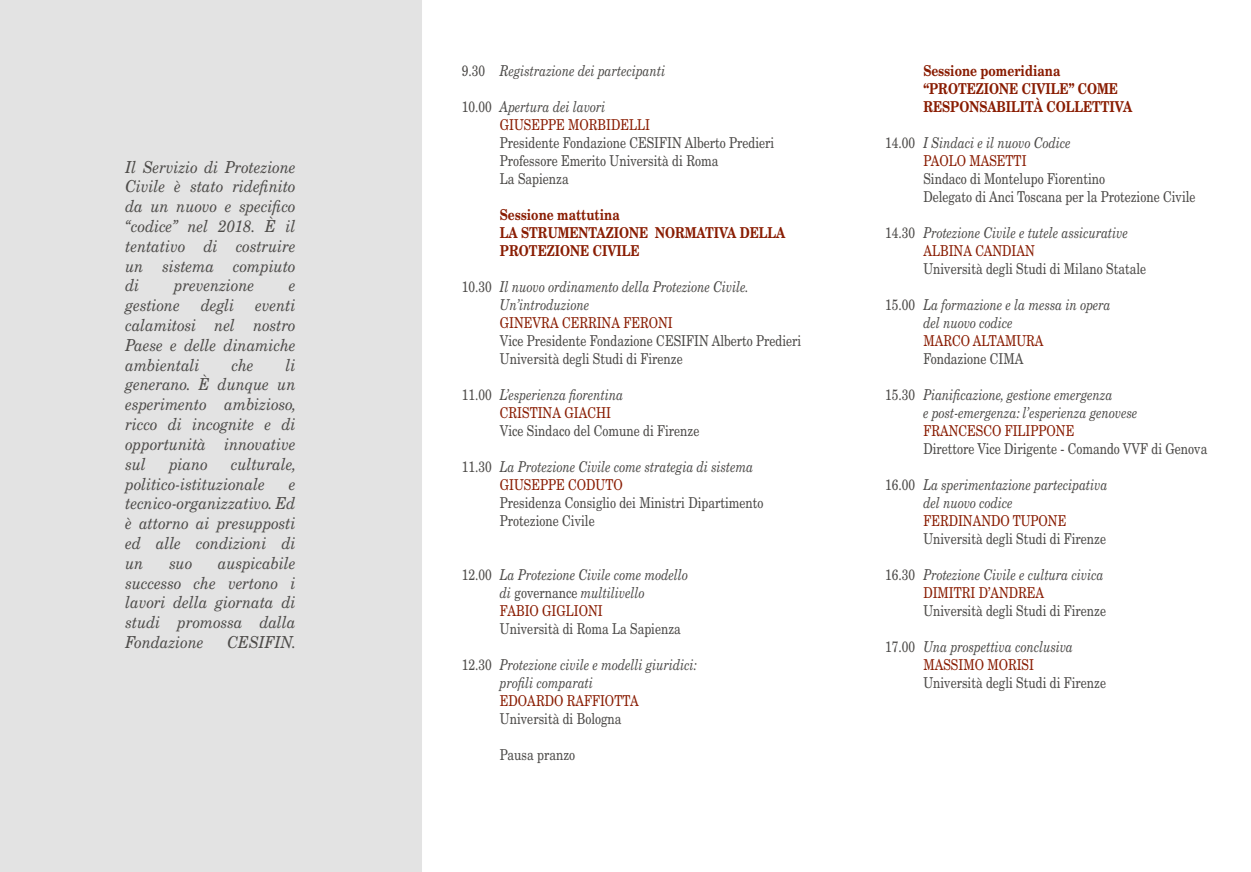
<style>
.page{position:relative;width:1251px;height:872px;background:#fff}
.page>*{position:absolute;margin:0;border:0;box-sizing:border-box;transform-origin:0 0}
.t1{font:italic 16.5px/19.8px "New Century Schlbk";color:#4d4b49;text-align:justify;scale:.9 1}
.t2{font:italic 15px/18px "New Century Schlbk";color:#4d4b49;scale:.8 1}
.t3{font:15px/18px "New Century Schlbk";color:#4d4b49;scale:.8 1}
.t4{font:700 15px/18px "New Century Schlbk";color:#891c02;scale:.8 1}
.t5{font:15px/18px "New Century Schlbk";color:#891c02;scale:.8 1}
.s1{font-style:normal}
.s2{color:#4d4b49}
.s3{font-style:italic;color:#4d4b49}
.s4{font-style:normal;color:#891c02}
</style>
<div class="page">
<div style="left:0;top:0;width:422px;height:872px;background:#e3e3e3"></div>
<p class="t1" style="left:125px;top:157px;width:190px">Il Servizio di Protezione Civile è stato ridefinito da un nuovo e specifico “codice” nel 2018. È il tentativo di costruire un sistema compiuto di</p>
<p class="t1" style="left:174px;top:276px;width:90px">prevenzione</p>
<p class="t1" style="left:289px;top:276px;width:9px">e</p>
<p class="t1" style="left:125px;top:295px;width:62px">gestione</p>
<p class="t1" style="left:201px;top:295px;width:39px">degli</p>
<p class="t1" style="left:125px;top:295px;width:190px;text-indent:130px">eventi calamitosi nel nostro Paese e delle dinamiche ambientali</p>
<p class="t1" style="left:125px;top:355px;width:191px;text-indent:160px">li generano. È dunque un esperimento ambizioso, ricco di incognite e di opportunità innovative sul</p>
<p class="t1" style="left:232px;top:355px;width:26px">che</p>
<p class="t1" style="left:125px;top:454px;width:191px;text-indent:105px">culturale, politico-istituzionale</p>
<p class="t1" style="left:169px;top:454px;width:44px">piano</p>
<p class="t1" style="left:125px;top:474px;width:190px;text-indent:163px">e tecnico-organizzativo. Ed è attorno ai presupposti ed alle condizioni di un</p>
<p class="t1" style="left:125px;top:553px;width:190px;text-indent:93px">auspicabile successo che vertono i lavori della giornata di studi promossa dalla Fondazione</p>
<p class="t1" style="left:169px;top:553px;width:27px">suo</p>
<p class="t1" style="left:227px;top:632px;width:78px">CESIFIN.</p>
<p class="t2" style="left:461px;top:61px;width:256px"><span class="s1">9.30</span> Registrazione dei partecipanti</p>
<p class="t5" style="left:500px;top:97px;width:189px;text-indent:-38px"><span class="s2">10.00</span> <span class="s3">Apertura dei lavori<br></span>GIUSEPPE MORBIDELLI</p>
<p class="t3" style="left:500px;top:133px;width:344px">Presidente Fondazione CESIFIN Alberto Predieri<br>Professore Emerito Università di Roma<br>La Sapienza</p>
<p class="t4" style="left:500px;top:205px;width:358px">Sessione mattutina<br>LA STRUMENTAZIONE NORMATIVA DELLA<br>PROTEZIONE CIVILE</p>
<p class="t2" style="left:500px;top:277px;width:312px;text-indent:-38px"><span class="s1">10.30</span> Il nuovo ordinamento della Protezione Civile.<br>Un’introduzione</p>
<p class="t5" style="left:500px;top:313px;width:217px">GINEVRA CERRINA FERONI</p>
<p class="t3" style="left:500px;top:331px;width:378px">Vice Presidente Fondazione CESIFIN Alberto Predieri<br>Università degli Studi di Firenze</p>
<p class="t2" style="left:500px;top:385px;width:156px;text-indent:-38px"><span class="s1">11.00</span> L’esperienza fiorentina<br><span class="s4">CRISTINA GIACHI</span></p>
<p class="t3" style="left:500px;top:421px;width:251px">Vice Sindaco del Comune di Firenze</p>
<p class="t2" style="left:500px;top:457px;width:318px;text-indent:-38px"><span class="s1">11.30</span> La Protezione Civile come strategia di sistema<br><span class="s4">GIUSEPPE CODUTO</span></p>
<p class="t3" style="left:500px;top:493px;width:331px">Presidenza Consiglio dei Ministri Dipartimento<br>Protezione Civile</p>
<p class="t2" style="left:500px;top:565px;width:237px;text-indent:-38px"><span class="s1">12.00</span> La Protezione Civile come modello di <span class="s1">governance</span> multilivello<br><span class="s4">FABIO GIGLIONI</span></p>
<p class="t3" style="left:500px;top:619px;width:227px">Università di Roma La Sapienza</p>
<p class="t2" style="left:500px;top:655px;width:248px;text-indent:-38px"><span class="s1">12.30</span> Protezione civile e modelli giuridici: profili comparati</p>
<p class="t5" style="left:500px;top:691px;width:175px">EDOARDO RAFFIOTTA</p>
<p class="t3" style="left:500px;top:709px;width:153px">Università di Bologna</p>
<p class="t3" style="left:500px;top:745px;width:95px">Pausa pranzo</p>
<p class="t4" style="left:923px;top:61px;width:262px">Sessione pomeridiana “PROTEZIONE CIVILE” COME<br>RESPONSABILITÀ COLLETTIVA</p>
<p class="t2" style="left:884px;top:133px;width:233px;text-align:center"><span class="s1">14.00</span> I Sindaci e il nuovo Codice<br><span class="s4">PAOLO MASETTI</span></p>
<p class="t3" style="left:923px;top:169px;width:342px">Sindaco di Montelupo Fiorentino<br>Delegato di Anci Toscana per la Protezione Civile</p>
<p class="t2" style="left:923px;top:223px;width:257px;text-indent:-38px"><span class="s1">14.30</span> Protezione Civile e tutele assicurative<br><span class="s4">ALBINA CANDIAN</span></p>
<p class="t3" style="left:923px;top:259px;width:280px">Università degli Studi di Milano Statale</p>
<p class="t2" style="left:923px;top:295px;width:236px;text-indent:-38px"><span class="s1">15.00</span> La formazione e la messa in opera del nuovo codice</p>
<p class="t5" style="left:923px;top:331px;width:152px">MARCO ALTAMURA</p>
<p class="t3" style="left:923px;top:349px;width:126px">Fondazione CIMA</p>
<p class="t2" style="left:923px;top:385px;width:269px;text-indent:-38px"><span class="s1">15.30</span> Pianificazione, gestione emergenza<br>e post-emergenza: l’esperienza genovese</p>
<p class="t5" style="left:923px;top:421px;width:190px">FRANCESCO FILIPPONE</p>
<p class="t3" style="left:923px;top:439px;width:356px">Direttore Vice Dirigente - Comando VVF di Genova</p>
<p class="t2" style="left:923px;top:475px;width:232px;text-indent:-38px"><span class="s1">16.00</span> La sperimentazione partecipativa del nuovo codice</p>
<p class="t5" style="left:923px;top:511px;width:180px">FERDINANDO TUPONE</p>
<p class="t3" style="left:923px;top:529px;width:230px">Università degli Studi di Firenze</p>
<p class="t2" style="left:923px;top:565px;width:227px;text-indent:-38px"><span class="s1">16.30</span> Protezione Civile e cultura civica<br><span class="s4">DIMITRI D’ANDREA</span></p>
<p class="t3" style="left:923px;top:601px;width:230px">Università degli Studi di Firenze</p>
<p class="t2" style="left:884px;top:637px;width:237px;text-align:center"><span class="s1">17.00</span> Una prospettiva conclusiva<br><span class="s4">MASSIMO MORISI</span></p>
<p class="t3" style="left:923px;top:673px;width:230px">Università degli Studi di Firenze</p>
</div>
